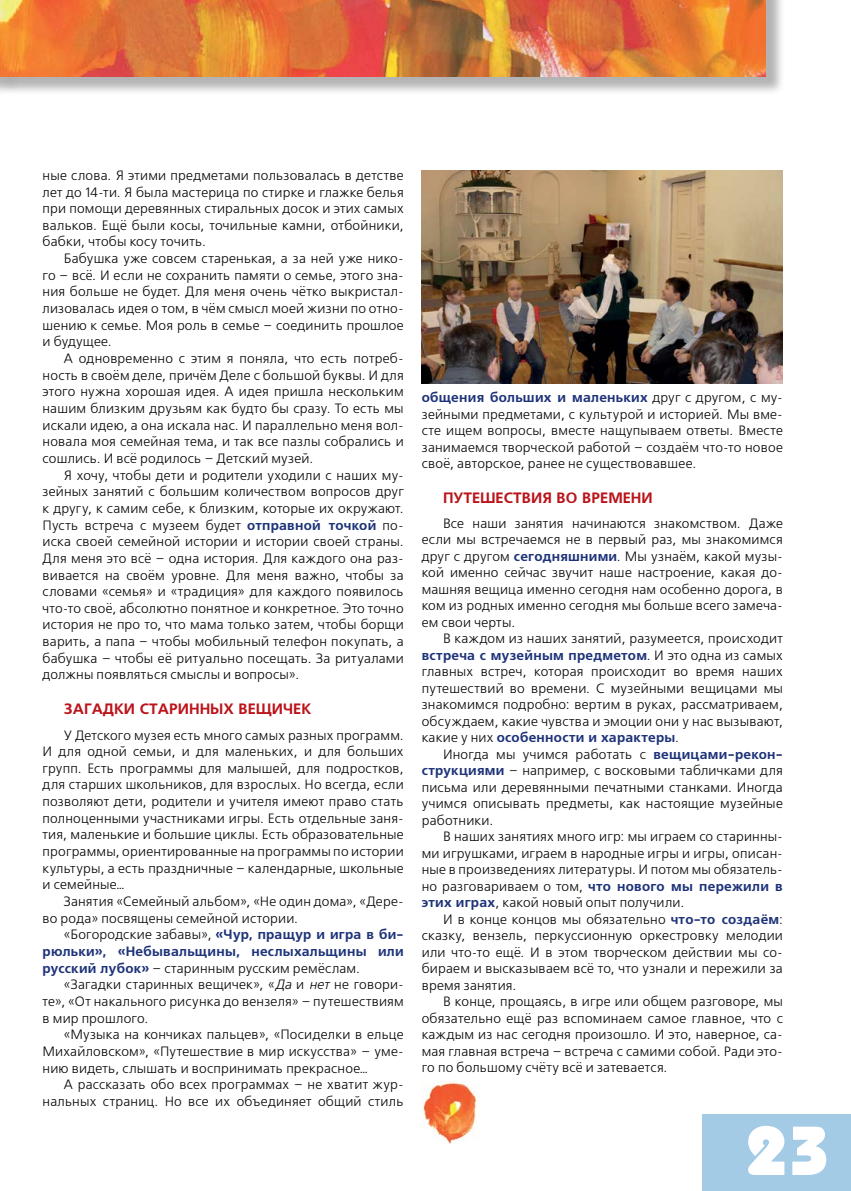
<style>
.page{position:relative;width:851px;height:1191px;background:#fff}
.page>*{position:absolute;margin:0;border:0;box-sizing:border-box;transform-origin:0 0}
.t1{font:800 69px "Bauhaus C";color:#fff}
.t2{font:700 15px "Free Set C";color:#ba141a}
.t3{font:13.5px/16.6px "Free Set C";letter-spacing:.015em;color:#000;text-align:justify}
.t4{font:700 13.5px/16.6px "Free Set C";letter-spacing:.02em;color:#1e3379;text-align:justify}
.s1{font-weight:700;color:#1e3379}
.s2{font-weight:400;color:#000}
.s3{font-style:italic}
</style>
<div class="page">
<div style="left:702px;top:1114px;width:148px;height:77px;background:#a4cbe6"></div>
<img style="left:421px;top:1081px;width:58px;height:62px">
<div style="left:0;top:0;width:19px;height:95px;background:#000;opacity:.3"></div>
<div style="left:2px;top:0;width:782px;height:95px;background:#000;opacity:.3"></div>
<img style="left:0;top:0;width:765px;height:77px">
<img style="left:421px;top:170px;width:361px;height:213px">
<p class="t3" style="left:43px;top:167px;width:362px">ные слова. Я этими предметами пользовалась в детстве лет до 14-ти. Я была мастерица по стирке и глажке белья при помощи деревянных стиральных досок и этих самых вальков. Ещё были косы, точильные камни, отбойники, бабки, чтобы косу точить.</p>
<p class="t3" style="left:43px;top:251px;width:362px;text-indent:21px">Бабушка уже совсем старенькая, а за ней уже нико&shy;го – всё. И если не сохранить памяти о семье, этого зна&shy;ния больше не будет. Для меня очень чётко выкристал&shy;лизовалась идея о том, в чём смысл моей жизни по отно&shy;шению к семье. Моя роль в семье – соединить прошлое и будущее.</p>
<p class="t3" style="left:43px;top:351px;width:362px;text-indent:21px">А одновременно с этим я поняла, что есть потреб&shy;ность в своём деле, причём Деле с большой буквы. И для этого нужна хорошая идея. А идея пришла нескольким нашим близким друзьям как будто бы сразу. То есть мы искали идею, а она искала нас. И параллельно меня вол&shy;новала моя семейная тема, и так все пазлы собрались и сошлись. И всё родилось – Детский музей.</p>
<p class="t3" style="left:43px;top:467px;width:362px;text-indent:21px">Я хочу, чтобы дети и родители уходили с наших му&shy;зейных занятий с большим количеством вопросов друг к другу, к самим себе, к близким, которые их окружают.<br>Пусть встреча с музеем будет <span class="s1">отправной точкой</span> по&shy;иска своей семейной истории и истории своей страны.<br>Для меня это всё – одна история. Для каждого она раз&shy;вивается на своём уровне. Для меня важно, чтобы за словами «семья» и «традиция» для каждого появилось что-то своё, абсолютно понятное и конкретное. Это точно история не про то, что мама только затем, чтобы борщи варить, а папа – чтобы мобильный телефон покупать, а бабушка – чтобы её ритуально посещать. За ритуалами должны появляться смыслы и вопросы».</p>
<p class="t2" style="left:64px;top:700px;width:249px">ЗАГАДКИ СТАРИННЫХ ВЕЩИЧЕК</p>
<p class="t3" style="left:43px;top:727px;width:362px;text-indent:21px">У Детского музея есть много самых разных программ.<br>И для одной семьи, и для маленьких, и для больших групп. Есть программы для малышей, для подростков, для старших школьников, для взрослых. Но всегда, если позволяют дети, родители и учителя имеют право стать полноценными участниками игры. Есть отдельные заня&shy;тия, маленькие и большие циклы. Есть образовательные программы, ориентированные на программы по истории культуры, а есть праздничные – календарные, школьные и семейные…</p>
<p class="t3" style="left:43px;top:893px;width:362px;text-indent:21px">Занятия «Семейный альбом», «Не один дома», «Дере&shy;во рода» посвящены семейной истории.</p>
<p class="t4" style="left:43px;top:926px;width:362px;text-indent:21px"><span class="s2">«Богородские забавы»,</span> «Чур, пращур и игра в би&shy;рюльки», «Небывальщины, неслыхальщины или русский лубок» <span class="s2">– старинным русским ремёслам.</span></p>
<p class="t3" style="left:43px;top:977px;width:362px;text-indent:21px">«Загадки старинных вещичек», «<span class="s3">Да</span> и <span class="s3">нет</span> не говори&shy;те», «От накального рисунка до вензеля» – путешествиям в мир прошлого.</p>
<p class="t3" style="left:43px;top:1027px;width:362px;text-indent:21px">«Музыка на кончиках пальцев», «Посиделки в ельце Михайловском», «Путешествие в мир искусства» – уме&shy;нию видеть, слышать и воспринимать прекрасное…</p>
<p class="t3" style="left:43px;top:1076px;width:362px;text-align:right">А рассказать обо всех программах – не хватит жур&shy;нальных страниц. Но все их объединяет общий стиль</p>
<p class="t3" style="left:421px;top:390px;width:362px"><span class="s1">общения больших и маленьких</span> друг с другом, с му&shy;зейными предметами, с культурой и историей. Мы вме&shy;сте ищем вопросы, вместе нащупываем ответы. Вместе занимаемся творческой работой – создаём что-то новое своё, авторское, ранее не существовавшее.</p>
<p class="t2" style="left:443px;top:489px;width:211px">ПУТЕШЕСТВИЯ ВО ВРЕМЕНИ</p>
<p class="t3" style="left:421px;top:515px;width:362px;text-indent:21px">Все наши занятия начинаются знакомством. Даже если мы встречаемся не в первый раз, мы знакомимся друг с другом <span class="s1">сегодняшними</span>. Мы узнаём, какой музы&shy;кой именно сейчас звучит наше настроение, какая до&shy;машняя вещица именно сегодня нам особенно дорога, в ком из родных именно сегодня мы больше всего замеча&shy;ем свои черты.</p>
<p class="t3" style="left:421px;top:631px;width:362px;text-indent:21px">В каждом из наших занятий, разумеется, происходит <span class="s1">встреча с музейным предметом</span>. И это одна из самых главных встреч, которая происходит во время наших путешествий во времени. С музейными вещицами мы знакомимся подробно: вертим в руках, рассматриваем, обсуждаем, какие чувства и эмоции они у нас вызывают, какие у них <span class="s1">особенности и характеры</span>.</p>
<p class="t3" style="left:421px;top:746px;width:362px;text-indent:21px">Иногда мы учимся работать с <span class="s1">вещицами-рекон&shy;струкциями</span> – например, с восковыми табличками для письма или деревянными печатными станками. Иногда учимся описывать предметы, как настоящие музейные работники.</p>
<p class="t3" style="left:421px;top:829px;width:362px;text-indent:21px">В наших занятиях много игр: мы играем со старинны&shy;ми игрушками, играем в народные игры и игры, описан&shy;ные в произведениях литературы. И потом мы обязатель&shy;но разговариваем о том, <span class="s1">что нового мы пережили в этих играх</span>, какой новый опыт получили.</p>
<p class="t3" style="left:421px;top:911px;width:362px;text-indent:21px">И в конце концов мы обязательно <span class="s1">что-то создаём</span>: сказку, вензель, перкуссионную оркестровку мелодии или что-то ещё. И в этом творческом действии мы со&shy;бираем и высказываем всё то, что узнали и пережили за время занятия.</p>
<p class="t3" style="left:421px;top:994px;width:362px;text-indent:21px">В конце, прощаясь, в игре или общем разговоре, мы обязательно ещё раз вспоминаем самое главное, что с каждым из нас сегодня произошло. И это, наверное, са&shy;мая главная встреча – встреча с самими собой. Ради это&shy;го по большому счёту всё и затевается.</p>
<h1 class="t1" style="left:743px;top:1109px;width:88px">23</h1>
</div>
